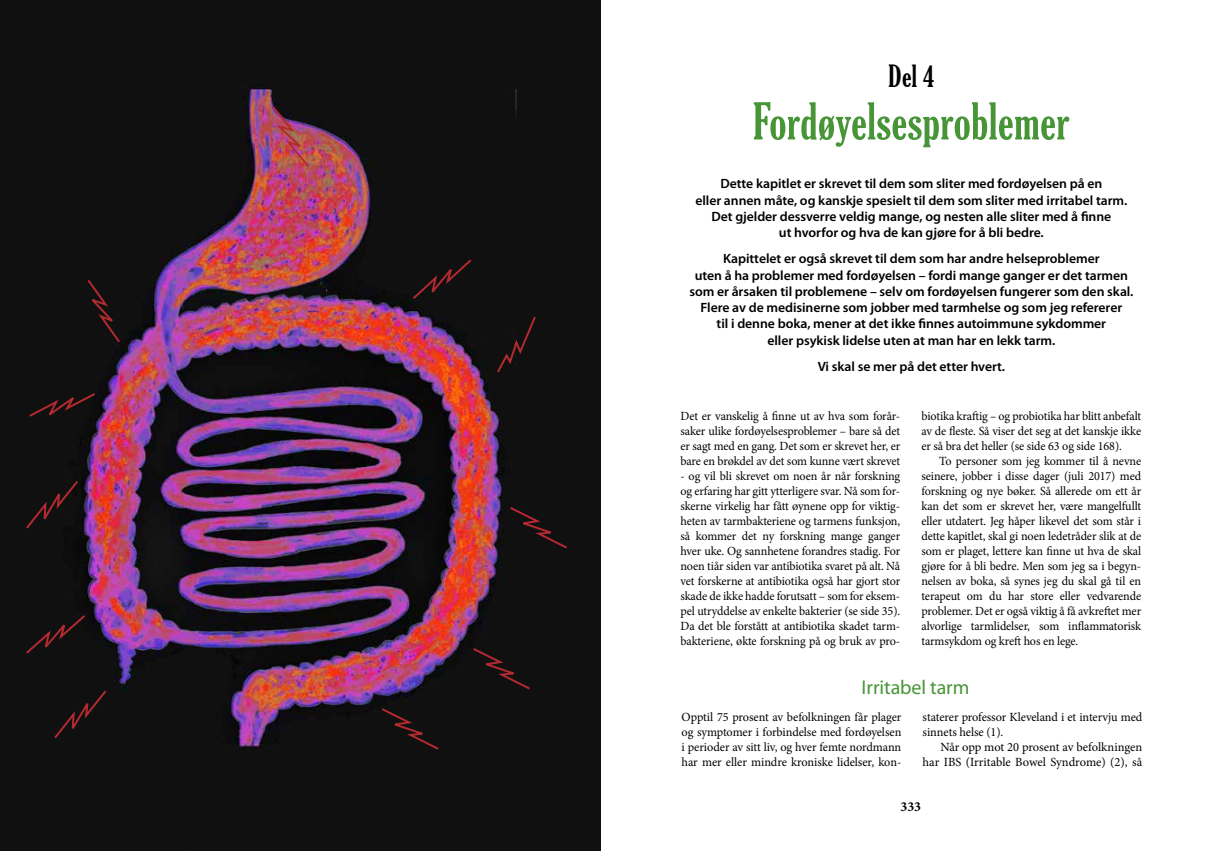
<style>
.page{position:relative;width:1205px;height:851px;background:#fff}
.page>*{position:absolute;margin:0;border:0;box-sizing:border-box;transform-origin:0 0}
.t1{font:extra-condensed 49px "Gloucester";letter-spacing:.01em;color:#479537}
.t2{font:extra-condensed 29.38px "Gloucester";color:#000}
.t3{font:20px "Myriad Pro";letter-spacing:-.005em;color:#479537}
.t4{font:700 13.75px "Minion Pro";color:#000}
.t5{font:600 13.5px/16.2px "Myriad Pro";letter-spacing:-.005em;color:#000;text-align:center}
.t6{font:12.5px/15px "Minion Pro";letter-spacing:-.01em;color:#000;text-align:justify}
</style>
<div class="page">
<img style="left:0;top:0;width:601px;height:850px">
<svg style="left:85px;top:277px;width:37px;height:67px;background:#1e1212"></svg>
<svg style="left:27px;top:391px;width:70px;height:30px;background:#201212"></svg>
<svg style="left:24px;top:478px;width:56px;height:52px;background:#1b1112"></svg>
<svg style="left:24px;top:613px;width:63px;height:42px;background:#1d1212"></svg>
<svg style="left:52px;top:688px;width:56px;height:52px;background:#1c1112"></svg>
<img style="left:270px;top:104px;width:41px;height:65px">
<svg style="left:508px;top:505px;width:61px;height:45px;background:#1d1212"></svg>
<svg style="left:471px;top:646px;width:61px;height:45px;background:#1d1212"></svg>
<svg style="left:411px;top:257px;width:62px;height:44px;background:#1d1212"></svg>
<svg style="left:380px;top:706px;width:61px;height:45px;background:#1d1212"></svg>
<svg style="left:495px;top:314px;width:42px;height:60px;background:#1c1112"></svg>
<h2 class="t2" style="left:888px;top:59px;width:47px">Del 4</h2>
<h1 class="t1" style="left:753px;top:93px;width:318px">Fordøyelsesproblemer</h1>
<p class="t5" style="left:695px;top:175px;width:433px">Dette kapitlet er skrevet til dem som sliter med fordøyelsen på en<br>eller annen måte, og kanskje spesielt til dem som sliter med irritabel tarm.<br>Det gjelder dessverre veldig mange, og nesten alle sliter med å finne<br>ut hvorfor og hva de kan gjøre for å bli bedre.</p>
<p class="t5" style="left:689px;top:250px;width:446px">Kapittelet er også skrevet til dem som har andre helseproblemer<br>uten å ha problemer med fordøyelsen – fordi mange ganger er det tarmen som er årsaken til problemene – selv om fordøyelsen fungerer som den skal.<br>Flere av de medisinerne som jobber med tarmhelse og som jeg refererer<br>til i denne boka, mener at det ikke finnes autoimmune sykdommer<br>eller psykisk lidelse uten at man har en lekk tarm.</p>
<p class="t5" style="left:818px;top:358px;width:189px">Vi skal se mer på det etter hvert.</p>
<p class="t6" style="left:680px;top:409px;width:221px">Det er vanskelig å finne ut av hva som forår&shy;saker ulike fordøyelsesproblemer – bare så det er sagt med en gang. Det som er skrevet her, er bare en brøkdel av det som kunne vært skrevet</p>
<p class="t6" style="left:680px;top:469px;width:221px">- og vil bli skrevet om noen år når forskning og erfaring har gitt ytterligere svar. Nå som for&shy;skerne virkelig har fått øynene opp for viktig&shy;heten av tarmbakteriene og tarmens funksjon, så kommer det ny forskning mange ganger hver uke. Og sannhetene forandres stadig. For noen tiår siden var antibiotika svaret på alt. Nå vet forskerne at antibiotika også har gjort stor skade de ikke hadde forutsatt – som for eksem&shy;pel utryddelse av enkelte bakterier (se side 35).<br>Da det ble forstått at antibiotika skadet tarm&shy;bakteriene, økte forskning på og bruk av pro-</p>
<p class="t6" style="left:921px;top:409px;width:221px">biotika kraftig – og probiotika har blitt anbefalt av de fleste. Så viser det seg at det kanskje ikke er så bra det heller (se side 63 og side 168).</p>
<p class="t6" style="left:921px;top:454px;width:221px;text-indent:18px">To personer som jeg kommer til å nevne seinere, jobber i disse dager (juli 2017) med forskning og nye bøker. Så allerede om ett år kan det som er skrevet her, være mangelfullt eller utdatert. Jeg håper likevel det som står i dette kapitlet, skal gi noen ledetråder slik at de som er plaget, lettere kan finne ut hva de skal gjøre for å bli bedre. Men som jeg sa i begyn&shy;nelsen av boka, så synes jeg du skal gå til en terapeut om du har store eller vedvarende problemer. Det er også viktig å få avkreftet mer alvorlige tarmlidelser, som inflammatorisk tarmsykdom og kreft hos en lege.</p>
<h3 class="t3" style="left:861px;top:674px;width:109px">Irritabel tarm</h3>
<p class="t6" style="left:681px;top:709px;width:221px">Opptil 75 prosent av befolkningen får plager og symptomer i forbindelse med fordøyelsen i perioder av sitt liv, og hver femte nordmann har mer eller mindre kroniske lidelser, kon-</p>
<p class="t6" style="left:922px;top:709px;width:221px">staterer professor Kleveland i et intervju med sinnets helse (1).</p>
<p class="t6" style="left:922px;top:739px;width:221px;text-align:right">Når opp mot 20 prosent av befolkningen har IBS (Irritable Bowel Syndrome) (2), så</p>
<p class="t4" style="left:900px;top:797px;width:22px">333</p>
</div>
